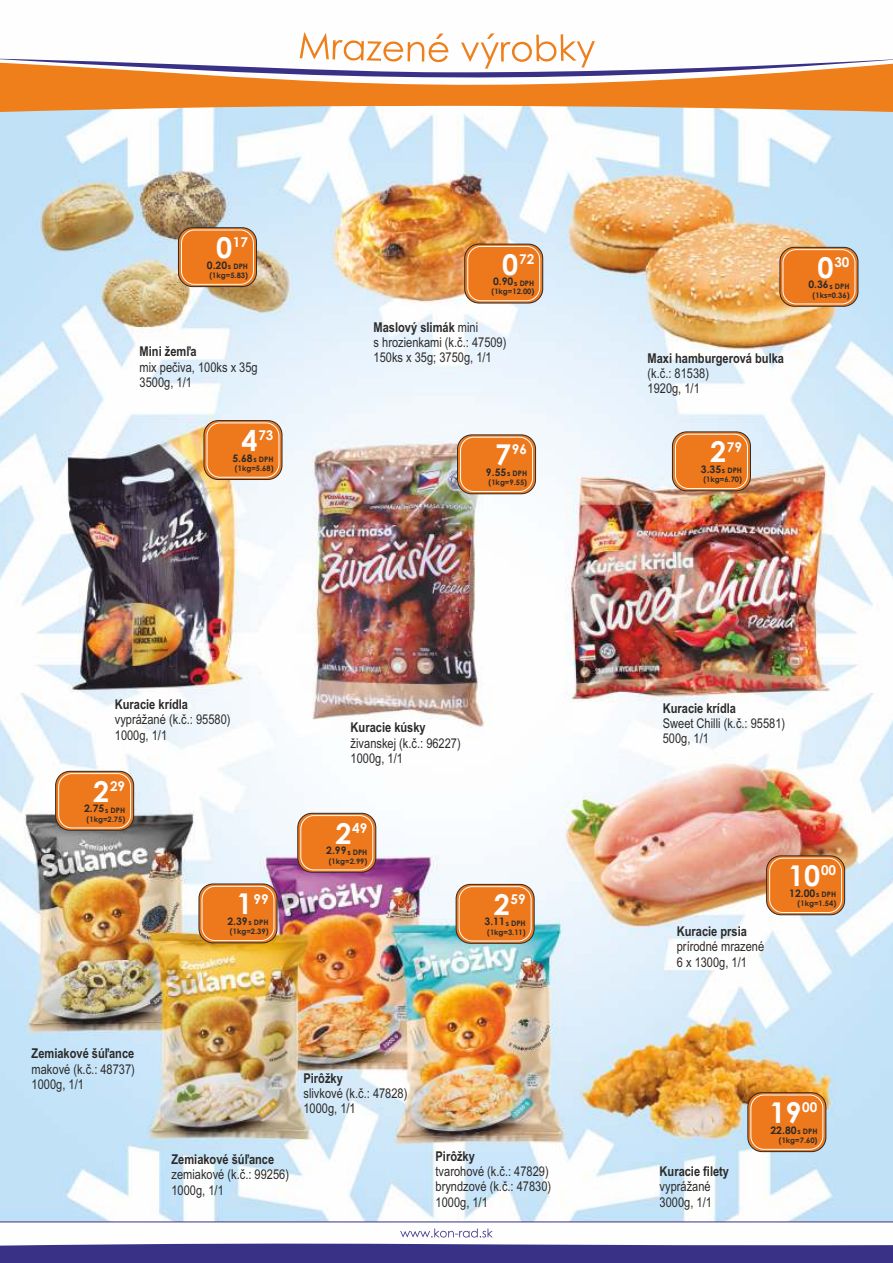
<style>
.page{position:relative;width:893px;height:1263px;background:#fff}
.page>*{position:absolute;margin:0;border:0;box-sizing:border-box;transform-origin:0 0}
.t1{font:700 28.65px "Century Gothic";color:#fefefe}
.t2{font:13.5px/15.3px "Arial Narrow";color:#2b2a29}
.t3{font:700 13.5px "Arial Narrow";color:#2b2a29}
.t4{font:700 13.5px "Century Gothic";color:#fefefe}
.t5{font:700 10.35px "Century Gothic";color:#2b2a29}
.t6{font:700 7.5px "Century Gothic";color:#2b2a29}
.s1{font-size:7.5px}
.s2{font-weight:700}
</style>
<div class="page">
<img style="left:0;top:113px;width:893px;height:1108px">
<svg style="left:0;top:33px;width:893px;height:29px"></svg>
<svg style="left:0;top:62px;width:893px;height:51px;fill:#ef7f1a"></svg>
<svg style="left:0;top:1221px;width:893px;height:42px"></svg>
<svg style="left:457px;top:434px;width:79px;height:60px"></svg>
<div style="left:460px;top:437px;width:73px;height:55px;background:#ee781c;border:1px solid #fefefe;border-radius:13px"></div>
<svg style="left:203px;top:420px;width:79px;height:60px"></svg>
<div style="left:207px;top:422px;width:72px;height:56px;background:#ee781c;border:1px solid #fefefe;border-radius:13px"></div>
<svg style="left:672px;top:431px;width:79px;height:60px"></svg>
<div style="left:675px;top:434px;width:73px;height:55px;background:#ee781c;border:1px solid #fefefe;border-radius:13px"></div>
<svg style="left:178px;top:227px;width:79px;height:60px"></svg>
<div style="left:181px;top:230px;width:73px;height:55px;background:#ee781c;border:1px solid #fefefe;border-radius:13px"></div>
<svg style="left:464px;top:244px;width:79px;height:59px"></svg>
<div style="left:467px;top:246px;width:73px;height:55px;background:#ee781c;border:1px solid #fefefe;border-radius:13px"></div>
<svg style="left:779px;top:247px;width:79px;height:60px"></svg>
<div style="left:782px;top:249px;width:73px;height:55px;background:#ee781c;border:1px solid #fefefe;border-radius:13px"></div>
<svg style="left:198px;top:883px;width:79px;height:60px"></svg>
<svg style="left:297px;top:813px;width:79px;height:60px"></svg>
<svg style="left:456px;top:884px;width:79px;height:60px"></svg>
<svg style="left:55px;top:771px;width:79px;height:60px"></svg>
<div style="left:202px;top:886px;width:72px;height:55px;background:#ee781c;border:1px solid #fefefe;border-radius:13px"></div>
<div style="left:300px;top:815px;width:73px;height:55px;background:#ee781c;border:1px solid #fefefe;border-radius:13px"></div>
<div style="left:459px;top:886px;width:73px;height:55px;background:#ee781c;border:1px solid #fefefe;border-radius:13px"></div>
<div style="left:58px;top:773px;width:73px;height:55px;background:#ee781c;border:1px solid #fefefe;border-radius:13px"></div>
<svg style="left:766px;top:855px;width:79px;height:60px"></svg>
<div style="left:769px;top:858px;width:73px;height:55px;background:#ee781c;border:1px solid #fefefe;border-radius:13px"></div>
<svg style="left:747px;top:1092px;width:79px;height:60px"></svg>
<div style="left:750px;top:1094px;width:73px;height:56px;background:#ee781c;border:1px solid #fefefe;border-radius:13px"></div>
<h1 class="t1" style="left:216px;top:237px;width:18px">0</h1>
<p class="t5" style="left:207px;top:261px;width:43px">0.20<span class="s1">s DPH</span></p>
<p class="t6" style="left:209px;top:272px;width:40px">(1kg=5.83)</p>
<p class="t4" style="left:233px;top:237px;width:17px">17</p>
<p class="t3" style="left:140px;top:347px;width:59px">Mini žemľa</p>
<p class="t2" style="left:140px;top:361px;width:120px">mix pečiva, 100ks x 35g<br>3500g, 1/1</p>
<h1 class="t1" style="left:242px;top:429px;width:18px">4</h1>
<p class="t5" style="left:232px;top:454px;width:43px">5.68<span class="s1">s DPH</span></p>
<p class="t6" style="left:235px;top:465px;width:40px">(1kg=5.68)</p>
<p class="t4" style="left:258px;top:430px;width:17px">73</p>
<h1 class="t1" style="left:502px;top:253px;width:18px">0</h1>
<p class="t5" style="left:493px;top:277px;width:43px">0.90<span class="s1">s DPH</span></p>
<p class="t6" style="left:491px;top:289px;width:44px">(1kg=12.00)</p>
<p class="t4" style="left:519px;top:254px;width:17px">72</p>
<p class="t2" style="left:374px;top:321px;width:134px"><span class="s2">Maslový slimák</span> mini<br>s hrozienkami (k.č.: 47509)<br>150ks x 35g; 3750g, 1/1</p>
<h1 class="t1" style="left:495px;top:444px;width:18px">7</h1>
<p class="t5" style="left:486px;top:468px;width:43px">9.55<span class="s1">s DPH</span></p>
<p class="t6" style="left:489px;top:479px;width:40px">(1kg=9.55)</p>
<p class="t4" style="left:512px;top:444px;width:17px">96</p>
<p class="t3" style="left:115px;top:699px;width:75px">Kuracie krídla</p>
<p class="t2" style="left:115px;top:713px;width:117px">vyprážané (k.č.: 95580)<br>1000g, 1/1</p>
<h1 class="t1" style="left:93px;top:780px;width:18px">2</h1>
<p class="t5" style="left:84px;top:804px;width:43px">2.75<span class="s1">s DPH</span></p>
<p class="t6" style="left:87px;top:816px;width:40px">(1kg=2.75)</p>
<p class="t4" style="left:110px;top:781px;width:17px">29</p>
<h1 class="t1" style="left:237px;top:893px;width:18px">1</h1>
<p class="t5" style="left:227px;top:917px;width:43px">2.39<span class="s1">s DPH</span></p>
<p class="t6" style="left:230px;top:928px;width:40px">(1kg=2.39)</p>
<p class="t4" style="left:253px;top:893px;width:17px">99</p>
<p class="t3" style="left:351px;top:722px;width:77px">Kuracie kúsky</p>
<p class="t2" style="left:351px;top:736px;width:112px">živanskej (k.č.: 96227)<br>1000g, 1/1</p>
<h1 class="t1" style="left:335px;top:822px;width:18px">2</h1>
<p class="t5" style="left:326px;top:846px;width:43px">2.99<span class="s1">s DPH</span></p>
<p class="t6" style="left:329px;top:858px;width:40px">(1kg=2.99)</p>
<p class="t4" style="left:352px;top:823px;width:17px">49</p>
<h1 class="t1" style="left:494px;top:893px;width:18px">2</h1>
<p class="t5" style="left:485px;top:917px;width:43px">3.11<span class="s1">s DPH</span></p>
<p class="t6" style="left:487px;top:929px;width:40px">(1kg=3.11)</p>
<p class="t4" style="left:511px;top:894px;width:17px">59</p>
<p class="t3" style="left:32px;top:1048px;width:104px">Zemiakové šúľance</p>
<p class="t2" style="left:32px;top:1062px;width:105px">makové (k.č.: 48737)<br>1000g, 1/1</p>
<p class="t3" style="left:171px;top:1154px;width:104px">Zemiakové šúľance</p>
<p class="t2" style="left:171px;top:1168px;width:119px">zemiakové (k.č.: 99256)<br>1000g, 1/1</p>
<p class="t3" style="left:303px;top:1073px;width:41px">Pirôžky</p>
<p class="t2" style="left:303px;top:1087px;width:105px">slivkové (k.č.: 47828)<br>1000g, 1/1</p>
<p class="t3" style="left:436px;top:1151px;width:41px">Pirôžky</p>
<p class="t2" style="left:436px;top:1165px;width:117px">tvarohové (k.č.: 47829) bryndzové (k.č.: 47830)<br>1000g, 1/1</p>
<p class="t3" style="left:647px;top:353px;width:138px">Maxi hamburgerová bulka</p>
<p class="t2" style="left:647px;top:367px;width:63px">(k.č.: 81538)<br>1920g, 1/1</p>
<h1 class="t1" style="left:710px;top:441px;width:18px">2</h1>
<p class="t5" style="left:701px;top:465px;width:43px">3.35<span class="s1">s DPH</span></p>
<p class="t6" style="left:703px;top:476px;width:40px">(1kg=6.70)</p>
<p class="t4" style="left:727px;top:441px;width:17px">79</p>
<h1 class="t1" style="left:817px;top:256px;width:18px">0</h1>
<p class="t5" style="left:808px;top:281px;width:43px">0.36<span class="s1">s DPH</span></p>
<p class="t6" style="left:813px;top:292px;width:38px">(1ks=0.36)</p>
<p class="t4" style="left:834px;top:257px;width:17px">30</p>
<p class="t3" style="left:663px;top:703px;width:75px">Kuracie krídla</p>
<p class="t2" style="left:663px;top:717px;width:124px">Sweet Chilli (k.č.: 95581)<br>500g, 1/1</p>
<p class="t3" style="left:677px;top:926px;width:72px">Kuracie prsia</p>
<p class="t2" style="left:677px;top:940px;width:89px">prírodné mrazené<br>6 x 1300g, 1/1</p>
<h1 class="t1" style="left:788px;top:865px;width:34px">10</h1>
<p class="t5" style="left:789px;top:889px;width:48px">12.00<span class="s1">s DPH</span></p>
<p class="t6" style="left:798px;top:900px;width:40px">(1kg=1.54)</p>
<p class="t4" style="left:821px;top:865px;width:17px">00</p>
<p class="t3" style="left:660px;top:1166px;width:71px">Kuracie filety</p>
<p class="t2" style="left:660px;top:1180px;width:54px">vyprážané<br>3000g, 1/1</p>
<h1 class="t1" style="left:769px;top:1101px;width:34px">19</h1>
<p class="t5" style="left:770px;top:1126px;width:48px">22.80<span class="s1">s DPH</span></p>
<p class="t6" style="left:779px;top:1137px;width:40px">(1kg=7.60)</p>
<p class="t4" style="left:802px;top:1102px;width:17px">00</p>
</div>
